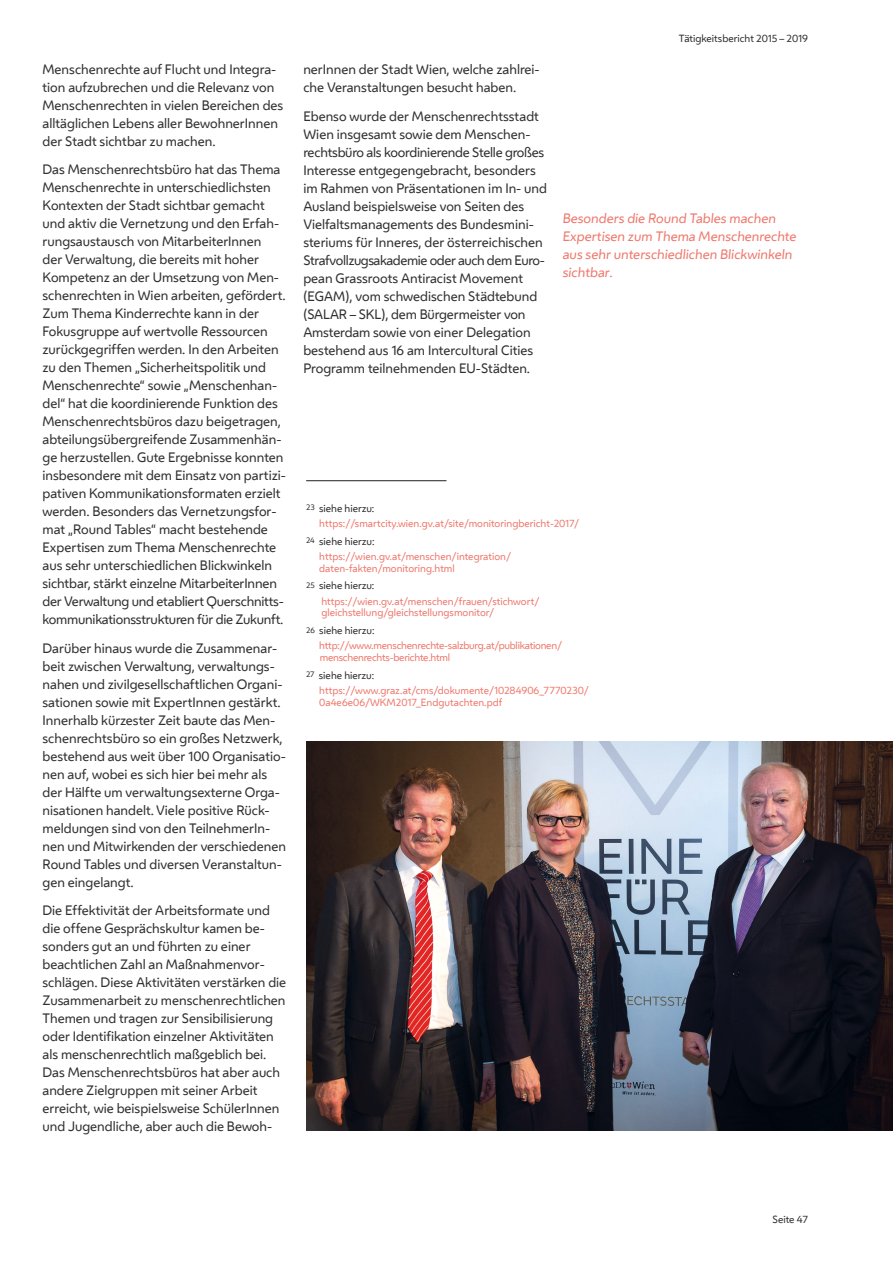
<style>
.page{position:relative;width:893px;height:1263px;background:#fff}
.page>*{position:absolute;margin:0;border:0;box-sizing:border-box;transform-origin:0 0}
.t1{font:12.75px/18px "Wiener Melange";color:#312f30}
.t2{font:12.75px/18px "Wiener Melange";color:#ef786d}
.t3{font:9.75px/15.3px "Wiener Melange";color:#ef786d}
.t4{font:9.75px/15.3px "Wiener Melange";letter-spacing:-.025em;color:#ef786d}
.t5{font:9.75px "Wiener Melange";color:#312f30}
.s1{color:#2e2e2e}
.s2{color:#312f30}
</style>
<div class="page">
<hr style="left:306px;top:480px;width:140px;height:1px;background:#231f20">
<img style="left:306px;top:742px;width:587px;height:388px">
<p class="t1" style="left:43px;top:60px;width:242px">Menschenrechte auf Flucht und Integra&shy;tion aufzubrechen und die Relevanz von Menschenrechten in vielen Bereichen des alltäglichen Lebens aller BewohnerInnen der Stadt sichtbar zu machen.</p>
<p class="t1" style="left:43px;top:161px;width:245px">Das Menschenrechtsbüro hat das Thema Menschenrechte in unterschiedlichsten Kontexten der Stadt sichtbar gemacht und aktiv die Vernetzung und den Erfah&shy;rungsaustausch von MitarbeiterInnen<br>der Verwaltung, die bereits mit hoher Kompetenz an der Umsetzung von Men&shy;schenrechten in Wien arbeiten, gefördert.<br>Zum Thema Kinderrechte kann in der Fokusgruppe auf wertvolle Ressourcen zurückgegriffen werden. In den Arbeiten zu den Themen „Sicherheitspolitik und Menschenrechte“ sowie „Menschenhan&shy;del“ hat die koordinierende Funktion des Menschenrechtsbüros dazu beigetragen, abteilungsübergreifende Zusammenhän&shy;ge herzustellen. Gute Ergebnisse konnten insbesondere mit dem Einsatz von partizi&shy;pativen Kommunikationsformaten erzielt werden. Besonders das Vernetzungsfor&shy;mat „Round Tables“ macht bestehende Expertisen zum Thema Menschenrechte aus sehr unterschiedlichen Blickwinkeln sichtbar, stärkt einzelne MitarbeiterInnen der Verwaltung und etabliert Querschnitts&shy;kommunikationsstrukturen für die Zukunft.</p>
<p class="t1" style="left:43px;top:639px;width:245px">Darüber hinaus wurde die Zusammenar&shy;beit zwischen Verwaltung, verwaltungs&shy;nahen und zivilgesellschaftlichen Organi&shy;sationen sowie mit ExpertInnen gestärkt.<br>Innerhalb kürzester Zeit baute das Men&shy;schenrechtsbüro so ein großes Netzwerk, bestehend aus weit über 100 Organisatio&shy;nen auf, wobei es sich hier bei mehr als der Hälfte um verwaltungsexterne Orga&shy;nisationen handelt. Viele positive Rück&shy;meldungen sind von den TeilnehmerIn&shy;nen und Mitwirkenden der verschiedenen Round Tables und diversen Veranstaltun&shy;gen eingelangt.</p>
<p class="t1" style="left:43px;top:902px;width:245px">Die Effektivität der Arbeitsformate und die offene Gesprächskultur kamen be&shy;sonders gut an und führten zu einer beachtlichen Zahl an Maßnahmenvor&shy;schlägen. Diese Aktivitäten verstärken die Zusammenarbeit zu menschenrechtlichen Themen und tragen zur Sensibilisierung oder Identifikation einzelner Aktivitäten als menschenrechtlich maßgeblich bei.<br>Das Menschenrechtsbüros hat aber auch andere Zielgruppen mit seiner Arbeit erreicht, wie beispielsweise SchülerInnen und Jugendliche, aber auch die Bewoh-</p>
<p class="t1" style="left:303px;top:60px;width:238px">nerInnen der Stadt Wien, welche zahlrei&shy;che Veranstaltungen besucht haben.</p>
<p class="t1" style="left:303px;top:107px;width:245px">Ebenso wurde der Menschenrechtsstadt Wien insgesamt sowie dem Menschen&shy;rechtsbüro als koordinierende Stelle großes Interesse entgegengebracht, besonders im Rahmen von Präsentationen im In- und Ausland beispielsweise von Seiten des Vielfaltsmanagements des Bundesmini&shy;steriums für Inneres, der österreichischen Strafvollzugsakademie oder auch dem Euro&shy;pean Grassroots Antiracist Movement (EGAM), vom schwedischen Städtebund (SALAR – SKL), dem Bürgermeister von Amsterdam sowie von einer Delegation bestehend aus 16 am Intercultural Cities Programm teilnehmenden EU-Städten.</p>
<p class="t5" style="left:679px;top:32px;width:131px">Tätigkeitsbericht 2015 – 2019</p>
<p class="t2" style="left:562px;top:209px;width:237px">Besonders die Round Tables machen<br>Expertisen zum Thema Menschenrechte aus sehr unterschiedlichen Blickwinkeln sichtbar.</p>
<p class="t3" style="left:319px;top:501px;width:262px;text-indent:-13px"><sup>23</sup> <span class="s1">siehe hierzu: </span>https://smartcity.wien.gv.at/site/monitoringbericht-2017/</p>
<p class="t3" style="left:319px;top:534px;width:193px;text-indent:-13px"><sup>24</sup> <span class="s2">siehe hierzu: </span>https://wien.gv.at/menschen/integration/</p>
<p class="t3" style="left:306px;top:559px;width:150px;line-height:17.7px;text-indent:13px">daten-fakten/monitoring.html<br><sup>25</sup> <span class="s2">siehe hierzu:</span></p>
<p class="t3" style="left:321px;top:595px;width:219px;line-height:11.7px">https://wien.gv.at/menschen/frauen/stichwort/ gleichstellung/gleichstellungsmonitor/</p>
<p class="t4" style="left:319px;top:623px;width:244px;text-indent:-13px"><sup>26</sup> <span class="s2">siehe hierzu: </span>http://www.menschenrechte-salzburg.at/publikationen/</p>
<p class="t4" style="left:306px;top:649px;width:146px;line-height:17.7px;text-indent:14px">menschenrechts-berichte.html<br><sup>27</sup> <span class="s2">siehe hierzu:</span></p>
<p class="t3" style="left:319px;top:685px;width:271px;line-height:11.7px">https://www.graz.at/cms/dokumente/10284906_7770230/<br>0a4e6e06/WKM2017_Endgutachten.pdf</p>
<p class="t5" style="left:773px;top:1213px;width:37px">Seite 47</p>
</div>
